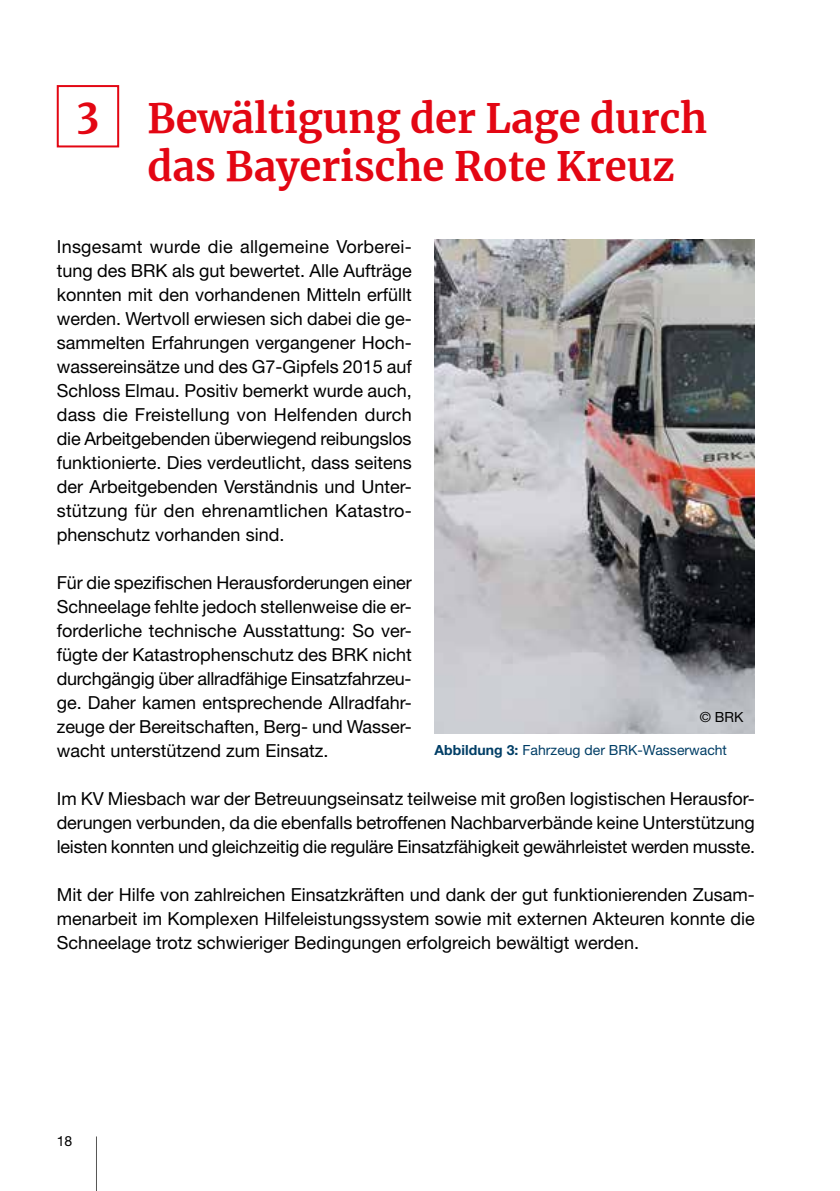
<style>
.page{position:relative;width:840px;height:1191px;background:#fff}
.page>*{position:absolute;margin:0;border:0;box-sizing:border-box;transform-origin:0 0}
.t1{font:700 40px/48px "Merriweather";color:#e30613}
.t2{font:18px/24px "Helvetica Neue LT Pro";color:#000;text-align:justify}
.t3{font:14px "Helvetica Neue LT Pro";color:#003e66}
.t4{font:14px "Helvetica Neue LT Pro";color:#000}
.s1{font-weight:700}
</style>
<div class="page">
<hr style="left:96px;top:1136px;width:1px;height:55px;background:#575756">
<div style="left:57px;top:85px;width:62px;height:62px;border:2px solid #e30613"></div>
<img style="left:434px;top:240px;width:320px;height:493px">
<h1 class="t1" style="left:77px;top:88px;width:24px">3</h1>
<h1 class="t1" style="left:147px;top:93px;width:561px">Bewältigung der Lage durch das Bayerische Rote Kreuz</h1>
<p class="t2" style="left:57px;top:234px;width:356px">Insgesamt wurde die allgemeine Vorberei&shy;tung des BRK als gut bewertet. Alle Aufträge konnten mit den vorhandenen Mitteln erfüllt werden. Wertvoll erwiesen sich dabei die ge&shy;sammelten Erfahrungen vergangener Hoch&shy;wassereinsätze und des G7-Gipfels 2015 auf Schloss Elmau. Positiv bemerkt wurde auch, dass die Freistellung von Helfenden durch die Arbeitgebenden überwiegend reibungslos funktionierte. Dies verdeutlicht, dass seitens der Arbeitgebenden Verständnis und Unter&shy;stützung für den ehrenamtlichen Katastro&shy;phenschutz vorhanden sind.</p>
<p class="t2" style="left:57px;top:570px;width:356px">Für die spezifischen Herausforderungen einer Schneelage fehlte jedoch stellenweise die er&shy;forderliche technische Ausstattung: So ver&shy;fügte der Katastrophenschutz des BRK nicht durchgängig über allradfähige Einsatzfahrzeu&shy;ge. Daher kamen entsprechende Allradfahr&shy;zeuge der Bereitschaften, Berg- und Wasser&shy;wacht unterstützend zum Einsatz.</p>
<p class="t2" style="left:57px;top:786px;width:699px">Im KV Miesbach war der Betreuungseinsatz teilweise mit großen logistischen Herausfor&shy;derungen verbunden, da die ebenfalls betroffenen Nachbarverbände keine Unterstützung leisten konnten und gleichzeitig die reguläre Einsatzfähigkeit gewährleistet werden musste.</p>
<p class="t2" style="left:57px;top:882px;width:699px">Mit der Hilfe von zahlreichen Einsatzkräften und dank der gut funktionierenden Zusam&shy;menarbeit im Komplexen Hilfeleistungssystem sowie mit externen Akteuren konnte die Schneelage trotz schwieriger Bedingungen erfolgreich bewältigt werden.</p>
<p class="t4" style="left:699px;top:708px;width:45px">© BRK</p>
<p class="t3" style="left:434px;top:741px;width:294px"><span class="s1">Abbildung 3:</span> Fahrzeug der BRK-Wasserwacht</p>
<p class="t4" style="left:57px;top:1132px;width:17px">18</p>
</div>
